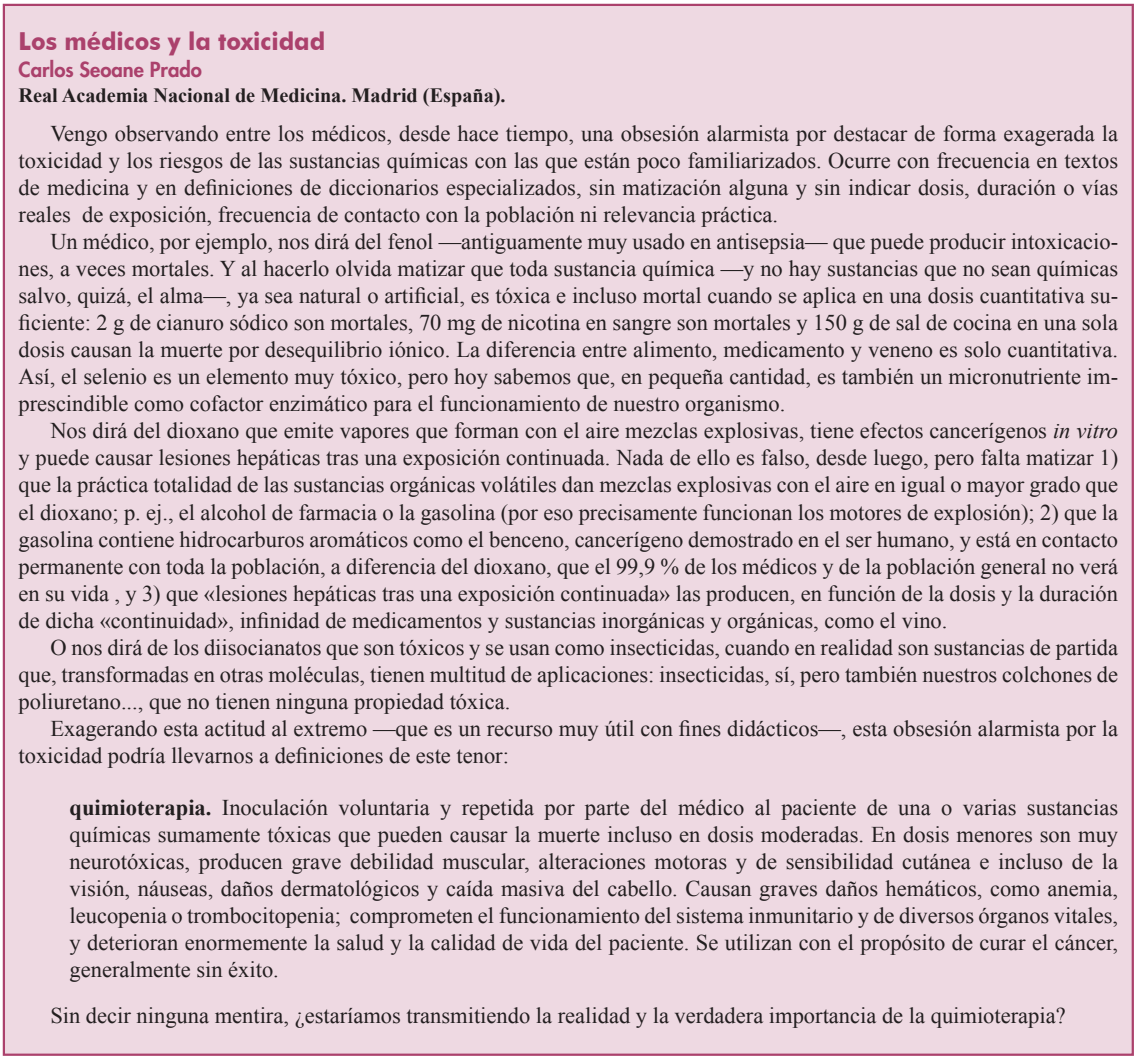
<style>
.page{position:relative;width:1137px;height:1057px;background:#fff}
.page>*{position:absolute;margin:0;border:0;box-sizing:border-box;transform-origin:0 0}
._9__Entremes_Titulo{font:700 24.75px "Futura BT";color:#ab416c;scale:.95 1}
.Texto_entremeses{font:22.5px/27px "Times New Roman";color:#231f20;text-align:justify}
._7__Cita_I{font:22.5px/27px "Times New Roman";color:#231f20;text-align:justify}
._9__Entremes_Lugar{font:700 20.25px "Times New Roman";color:#231f20}
._9__Entremeses_Autor{font:800 20.25px "Futura Std";color:#ab416c}
.s1{font-style:italic}
.s2{font-weight:700}
</style>
<div class="page">
<div style="left:4px;top:5px;width:1129px;height:1049px;background:#eed9e2"></div>
<p class="_9__Entremes_Titulo" style="left:19px;top:26px;width:324px">Los médicos y la toxicidad</p>
<p class="_9__Entremeses_Autor" style="left:19px;top:57px;width:185px">Carlos Seoane Prado</p>
<p class="_9__Entremes_Lugar" style="left:19px;top:81px;width:489px">Real Academia Nacional de Medicina. Madrid (España).</p>
<p class="Texto_entremeses" style="left:19px;top:120px;width:1101px;text-indent:32px">Vengo observando entre los médicos, desde hace tiempo, una obsesión alarmista por destacar de forma exagerada la toxicidad y los riesgos de las sustancias químicas con las que están poco familiarizados. Ocurre con frecuencia en textos de medicina y en definiciones de diccionarios especializados, sin matización alguna y sin indicar dosis, duración o vías reales de exposición, frecuencia de contacto con la población ni relevancia práctica.</p>
<p class="Texto_entremeses" style="left:19px;top:228px;width:1101px;text-indent:32px">Un médico, por ejemplo, nos dirá del fenol —antiguamente muy usado en antisepsia— que puede producir intoxicacio&shy;nes, a veces mortales. Y al hacerlo olvida matizar que toda sustancia química —y no hay sustancias que no sean químicas salvo, quizá, el alma—, ya sea natural o artificial, es tóxica e incluso mortal cuando se aplica en una dosis cuantitativa su&shy;ficiente: 2 g de cianuro sódico son mortales, 70 mg de nicotina en sangre son mortales y 150 g de sal de cocina en una sola dosis causan la muerte por desequilibrio iónico. La diferencia entre alimento, medicamento y veneno es solo cuantitativa.<br>Así, el selenio es un elemento muy tóxico, pero hoy sabemos que, en pequeña cantidad, es también un micronutriente im&shy;prescindible como cofactor enzimático para el funcionamiento de nuestro organismo.</p>
<p class="Texto_entremeses" style="left:19px;top:417px;width:1101px;text-indent:32px">Nos dirá del dioxano que emite vapores que forman con el aire mezclas explosivas, tiene efectos cancerígenos <span class="s1">in vitro </span>y puede causar lesiones hepáticas tras una exposición continuada. Nada de ello es falso, desde luego, pero falta matizar 1) que la práctica totalidad de las sustancias orgánicas volátiles dan mezclas explosivas con el aire en igual o mayor grado que el dioxano; p. ej., el alcohol de farmacia o la gasolina (por eso precisamente funcionan los motores de explosión); 2) que la gasolina contiene hidrocarburos aromáticos como el benceno, cancerígeno demostrado en el ser humano, y está en contacto permanente con toda la población, a diferencia del dioxano, que el 99,9 % de los médicos y de la población general no verá en su vida , y 3) que «lesiones hepáticas tras una exposición continuada» las producen, en función de la dosis y la duración de dicha «continuidad», infinidad de medicamentos y sustancias inorgánicas y orgánicas, como el vino.</p>
<p class="Texto_entremeses" style="left:19px;top:633px;width:1101px;text-indent:32px">O nos dirá de los diisocianatos que son tóxicos y se usan como insecticidas, cuando en realidad son sustancias de partida que, transformadas en otras moléculas, tienen multitud de aplicaciones: insecticidas, sí, pero también nuestros colchones de poliuretano..., que no tienen ninguna propiedad tóxica.</p>
<p class="Texto_entremeses" style="left:19px;top:714px;width:1101px;text-indent:32px">Exagerando esta actitud al extremo —que es un recurso muy útil con fines didácticos—, esta obsesión alarmista por la toxicidad podría llevarnos a definiciones de este tenor:</p>
<p class="_7__Cita_I" style="left:70px;top:794px;width:1050px"><span class="s2">quimioterapia.</span> Inoculación voluntaria y repetida por parte del médico al paciente de una o varias sustancias químicas sumamente tóxicas que pueden causar la muerte incluso en dosis moderadas. En dosis menores son muy neurotóxicas, producen grave debilidad muscular, alteraciones motoras y de sensibilidad cutánea e incluso de la visión, náuseas, daños dermatológicos y caída masiva del cabello. Causan graves daños hemáticos, como anemia, leucopenia o trombocitopenia; comprometen el funcionamiento del sistema inmunitario y de diversos órganos vitales, y deterioran enormemente la salud y la calidad de vida del paciente. Se utilizan con el propósito de curar el cáncer, generalmente sin éxito.</p>
<p class="Texto_entremeses" style="left:50px;top:1002px;width:1017px">Sin decir ninguna mentira, ¿estaríamos transmitiendo la realidad y la verdadera importancia de la quimioterapia?</p>
</div>
